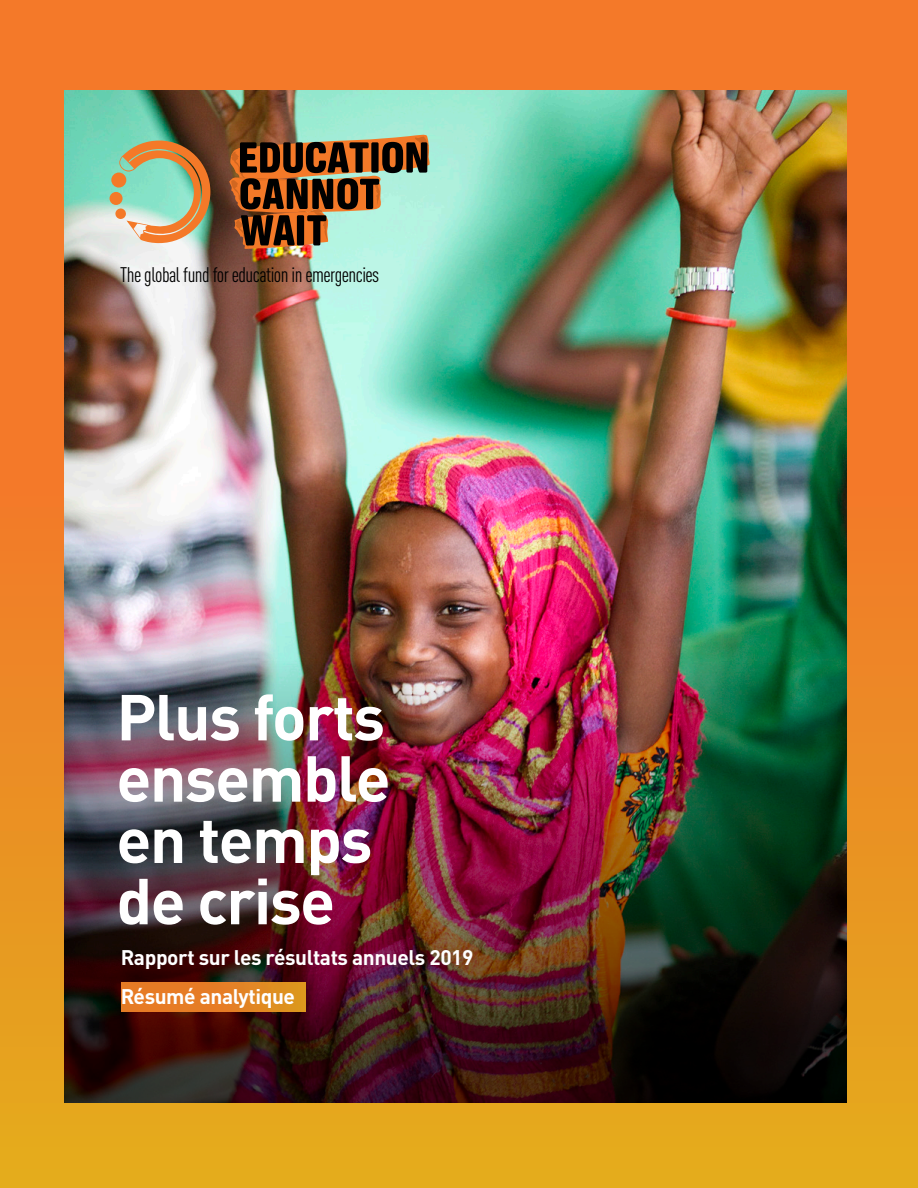
<style>
.page{position:relative;width:918px;height:1188px;background:#fff}
.page>*{position:absolute;margin:0;border:0;box-sizing:border-box;transform-origin:0 0}
.Country_header{font:700 63.9px "DIN Pro";letter-spacing:-.025em;color:#fff}
.Country_header-2{font:700 20.85px "DIN Pro";letter-spacing:-.02em;color:#fff}
.t1{font:condensed 20.85px "DIN Pro";letter-spacing:-.025em;color:#000}
</style>
<div class="page">
<div style="left:0;top:0;width:918px;height:1188px;background:linear-gradient(to bottom,#f56e2e,#df9f1e)"></div>
<img style="left:65px;top:91px;width:781px;height:559px">
<img style="left:65px;top:650px;width:781px;height:452px">
<div style="left:121px;top:983px;width:185px;height:28px;background:linear-gradient(to right,#e97427,#de9120)"></div>
<svg style="left:229px;top:133px;width:201px;height:117px;background:#847254"></svg>
<div style="left:111px;top:173px;width:15px;height:15px;background:#f47928;border-radius:50%"></div>
<div style="left:110px;top:192px;width:13px;height:13px;background:#f47928;border-radius:50%"></div>
<svg style="left:115px;top:208px;width:11px;height:11px"></svg>
<svg style="left:119px;top:141px;width:91px;height:102px;background:#b1b187"></svg>
<p class="t1" style="left:120px;top:260px;width:261px">The global fund for education in emergencies</p>
<p class="Country_header" style="left:116px;top:664px;width:270px">Plus forts</p>
<p class="Country_header" style="left:116px;top:725px;width:276px">ensemble</p>
<p class="Country_header" style="left:116px;top:787px;width:258px">en temps</p>
<p class="Country_header" style="left:116px;top:848px;width:220px">de crise</p>
<p class="Country_header-2" style="left:121px;top:940px;width:354px">Rapport sur les résultats annuels 2019</p>
<p class="Country_header-2" style="left:121px;top:979px;width:176px">Résumé analytique</p>
</div>
